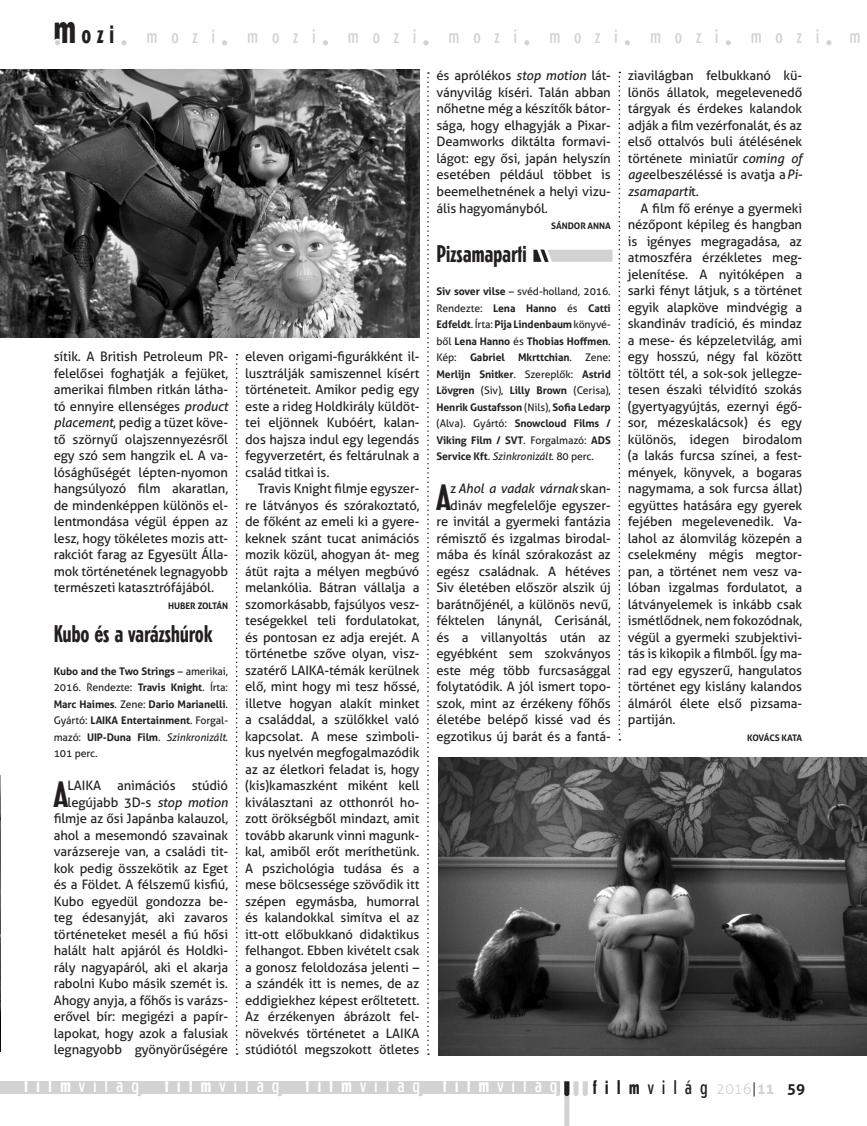
<style>
.page{position:relative;width:867px;height:1126px;background:#fff}
.page>*{position:absolute;margin:0;border:0;box-sizing:border-box;transform-origin:0 0}
.új_Filmvilág{font:700 condensed 36.45px "Erbar LT";color:#231f20}
.új_Filmvilág-2{font:700 condensed 24px "Erbar LT";letter-spacing:-.01em;color:#231f20}
.t1{font:300 condensed 19.8px "Erbar LT";letter-spacing:.4em;color:#fff}
.t2{font:300 condensed 19.8px "Erbar LT";letter-spacing:.7em;color:#d1d2d4}
.t3{font:300 condensed 19.8px "Erbar LT";letter-spacing:.4em;color:#231f20}
.új_Filmvilág-3{font:13.05px/16.5px "Aller";letter-spacing:-.01em;color:#231f20;text-align:justify}
.Normál{font:700 10.5px/16.5px "Aller";letter-spacing:-.01em;color:#231f20;text-align:justify}
.új_Filmvilág-4{font:700 9px "Aller";letter-spacing:-.01em;color:#231f20}
.új_Filmvilág-5{font:700 9px "Aller";letter-spacing:-.04em;color:#231f20}
.s1{font-weight:700;font-size:42px;color:#231f20}
.s2{font-weight:700;font-size:26.1px;color:#231f20}
.s3{font-style:italic}
.s4{font-weight:400}
.s5{font-weight:400;font-style:italic}
.s6{font-weight:700}
.s7{font-family:"Aller";font-stretch:normal;font-size:15px;color:#d1d2d4}
.s8{font-family:"Aller";font-stretch:normal;font-size:15px;color:#221e1a}
.s9{font-family:"Aller";font-weight:700;font-stretch:normal;font-size:15px;color:#d1d2d4}
.s10{font-family:"Aller";font-weight:700;font-stretch:normal;font-size:15px}
</style>
<div class="page">
<svg style="left:418px;top:1093px;width:5px;height:3px"></svg>
<svg style="left:136px;top:1093px;width:6px;height:3px"></svg>
<div style="left:0;top:1081px;width:560px;height:12px;background:#d1d2d4"></div>
<svg style="left:555px;top:1081px;width:33px;height:45px"></svg>
<svg style="left:277px;top:1093px;width:5px;height:3px"></svg>
<div style="left:54px;top:39px;width:7px;height:7px;background:#d1d2d4;border-radius:50%"></div>
<div style="left:53px;top:39px;width:9px;height:8px;border:2px solid #fff;border-radius:50%"></div>
<svg style="left:121px;top:40px;width:5px;height:5px"></svg>
<svg style="left:222px;top:40px;width:5px;height:5px"></svg>
<svg style="left:323px;top:40px;width:5px;height:5px"></svg>
<svg style="left:423px;top:40px;width:5px;height:5px"></svg>
<svg style="left:524px;top:40px;width:5px;height:5px"></svg>
<svg style="left:625px;top:40px;width:5px;height:5px"></svg>
<svg style="left:726px;top:40px;width:5px;height:5px"></svg>
<svg style="left:826px;top:40px;width:5px;height:5px"></svg>
<svg style="left:236px;top:354px;width:2px;height:701px"></svg>
<svg style="left:427px;top:72px;width:2px;height:983px"></svg>
<svg style="left:619px;top:72px;width:1px;height:668px"></svg>
<img style="left:438px;top:757px;width:429px;height:298px">
<img style="left:0;top:69px;width:420px;height:268px">
<img style="left:0;top:775px;width:1px;height:276px">
<svg style="left:533px;top:249px;width:79px;height:13px"></svg>
<h3 class="t2" style="left:53px;top:24px;width:164px"><span class="s1">m</span><span class="s2">ozi</span> mozi</h3>
<h3 class="t2" style="left:247px;top:24px;width:70px">mozi</h3>
<h3 class="t2" style="left:348px;top:24px;width:70px">mozi</h3>
<h3 class="t2" style="left:449px;top:24px;width:70px">mozi</h3>
<h3 class="t2" style="left:549px;top:24px;width:70px">mozi</h3>
<h3 class="t2" style="left:650px;top:24px;width:70px">mozi</h3>
<h3 class="t2" style="left:751px;top:24px;width:70px">mozi</h3>
<h3 class="t2" style="left:849px;top:24px;width:12px">m</h3>
<p class="új_Filmvilág-3" style="left:54px;top:348px;width:176px">sítik. A British Petroleum PR&shy;felelősei foghatják a fejüket, amerikai filmben ritkán látha&shy;tó ennyire ellenséges <span class="s3">product placement</span>, pedig a tüzet köve&shy;tő szörnyű olajszennyezésről egy szó sem hangzik el. A va&shy;lósághűségét lépten-nyomon hangsúlyozó film akaratlan, de mindenképpen különös el&shy;lentmondása végül éppen az lesz, hogy tökéletes mozis att&shy;rakciót farag az Egyesült Álla&shy;mok történetének legnagyobb természeti katasztrófájából.</p>
<p class="új_Filmvilág-4" style="left:168px;top:600px;width:62px">HUBER ZOLTÁN</p>
<p class="új_Filmvilág-2" style="left:54px;top:619px;width:160px">Kubo és a varázshúrok</p>
<p class="Normál" style="left:54px;top:662px;width:176px">Kubo and the Two Strings <span class="s4">– amerikai, 2016. Rendezte:</span> Travis Knight<span class="s4">. Írta:<br></span>Marc Haimes<span class="s4">. Zene:</span> Dario Marianelli<span class="s4">.<br>Gyártó:</span> LAIKA Entertainment<span class="s4">. Forgal&shy;mazó:</span> UIP-Duna Film<span class="s4">.</span> <span class="s5">Szinkronizált</span><span class="s4">.<br>101 perc.</span></p>
<p class="új_Filmvilág" style="left:54px;top:772px;width:16px">A</p>
<p class="új_Filmvilág-3" style="left:54px;top:777px;width:176px;text-align:right">LAIKA animációs stúdió legújabb 3D-s <span class="s3">stop motion </span>filmje az ősi Japánba kalauzol, ahol a mesemondó szavainak varázsereje van, a családi tit&shy;kok pedig összekötik az Eget és a Földet. A félszemű kisfiú,<br>Kubo egyedül gondozza be&shy;teg édesanyját, aki zavaros történeteket mesél a fiú hősi halált halt apjáról és Holdki&shy;rály nagyapáról, aki el akarja rabolni Kubo másik szemét is.<br>Ahogy anyja, a főhős is varázs&shy;erővel bír: megigézi a papír&shy;lapokat, hogy azok a falusiak legnagyobb gyönyörűségére</p>
<p class="új_Filmvilág-3" style="left:245px;top:348px;width:176px">eleven origami-figurákként il&shy;lusztrálják samiszennel kísért történeteit. Amikor pedig egy este a rideg Holdkirály küldöt&shy;tei eljönnek Kubóért, kalan&shy;dos hajsza indul egy legendás fegyverzetért, és feltárulnak a család titkai is.</p>
<p class="új_Filmvilág-3" style="left:245px;top:480px;width:176px;text-indent:13px">Travis Knight filmje egyszer&shy;re látványos és szórakoztató, de főként az emeli ki a gyere&shy;keknek szánt tucat animációs mozik közül, ahogyan át- meg átüt rajta a mélyen megbúvó melankólia. Bátran vállalja a szomorkásabb, fajsúlyos vesz&shy;teségekkel teli fordulatokat, és pontosan ez adja erejét. A történetbe szőve olyan, vis - szatérő LAIKA-témák kerülnek elő, mint hogy mi tesz hőssé, illetve hogyan alakít minket a családdal, a szülőkkel való kapcsolat. A mese szimboli&shy;kus nyelvén megfogalmazódik az az életkori feladat is, hogy (kis)kamaszként miként kell kiválasztani az otthonról ho&shy;zott örökségből mindazt, amit tovább akarunk vinni magunk&shy;kal, amiből erőt meríthetünk.<br>A pszichológia tudása és a mese bölcsessége szövődik itt szépen egymásba, humorral és kalandokkal simítva el az itt-ott előbukkanó didaktikus felhangot. Ebben kivételt csak a gonosz feloldozása jelenti – a szándék itt is nemes, de az eddigiekhez képest erőltetett.<br>Az érzékenyen ábrázolt fel&shy;növekvés történetet a LAIKA stúdiótól megszokott ötletes</p>
<p class="új_Filmvilág-3" style="left:436px;top:68px;width:176px">és aprólékos <span class="s3">stop motion</span> lát&shy;ványvilág kíséri. Talán abban nőhetne még a készítők bátor&shy;sága, hogy elhagyják a Pixar-Deamworks diktálta formavi&shy;lágot: egy ősi, japán helyszín esetében például többet is beemelhetnének a helyi vizu&shy;ális hagyományból.</p>
<p class="új_Filmvilág-4" style="left:551px;top:220px;width:61px">SÁNDOR ANNA</p>
<p class="új_Filmvilág-2" style="left:436px;top:240px;width:92px">Pizsamaparti</p>
<p class="Normál" style="left:436px;top:283px;width:176px">Siv sover vilse <span class="s4">– svéd-holland, 2016.<br>Rendezte:</span> Lena Hanno <span class="s4">és</span> Catti Edfeldt<span class="s4">. Írta:</span> Pija Lindenbaum <span class="s4">könyvé&shy;ből</span> Lena Hanno <span class="s4">és</span> Thobias Hoffmen<span class="s4">.<br>Kép:</span></p>
<p class="Normál" style="left:470px;top:349px;width:36px">Gabriel</p>
<p class="Normál" style="left:518px;top:349px;width:55px">Mkrttchian<span class="s4">.</span></p>
<p class="Normál" style="left:436px;top:349px;width:176px;text-indent:149px"><span class="s4">Zene:<br></span>Merlijn Snitker<span class="s4">. Szereplők:</span> Astrid Lövgren <span class="s4">(Siv),</span> Lilly Brown <span class="s4">(Cerisa), </span>Henrik Gustafsson <span class="s4">(Nils),</span> Sofia Ledarp <span class="s4">(Alva). Gyártó:</span> Snowcloud Films / Viking Film / SVT<span class="s4">. Forgalmazó:</span> ADS Service Kft<span class="s4">.</span> <span class="s5">Szinkronizált</span><span class="s4">. 80 perc.</span></p>
<p class="új_Filmvilág" style="left:436px;top:475px;width:16px">A</p>
<p class="új_Filmvilág-3" style="left:436px;top:480px;width:176px;text-align:right">z <span class="s3">Ahol a vadak várnak</span> skan&shy;dináv megfelelője egyszer&shy;re invitál a gyermeki fantázia rémisztő és izgalmas birodal&shy;mába és kínál szórakozást az egész családnak. A hétéves<br>Siv életében először alszik új barátnőjénél, a különös nevű, féktelen lánynál, Cerisánál, és a villanyoltás után az egyébként sem szokványos este még több furcsasággal folytatódik. A jól ismert topo&shy;szok, mint az érzékeny főhős életébe belépő kissé vad és egzotikus új barát és a fantá-</p>
<p class="új_Filmvilág-3" style="left:628px;top:68px;width:176px">ziavilágban felbukkanó kü&shy;lönös állatok, megelevenedő tárgyak és érdekes kalandok adják a film vezérfonalát, és az első ottalvós buli átélésének története miniatűr <span class="s3">coming of age</span> elbeszéléssé is avatja a <span class="s3">Pi&shy;zsamaparti</span>t.</p>
<p class="új_Filmvilág-3" style="left:628px;top:200px;width:176px;text-indent:13px">A film fő erénye a gyermeki nézőpont képileg és hangban is igényes megragadása, az atmoszféra érzékletes meg&shy;jelenítése. A nyitóképen a sarki fényt látjuk, s a történet egyik alapköve mindvégig a skandináv tradíció, és mindaz a mese- és képzeletvilág, ami egy hosszú, négy fal között töltött tél, a sok-sok jellegze&shy;tesen északi télvidító szokás (gyertyagyújtás, ezernyi égő&shy;sor, mézeskalácsok) és egy különös, idegen birodalom (a lakás furcsa színei, a fest&shy;mények, könyvek, a bogaras nagymama, a sok furcsa állat) együttes hatására egy gyerek fejében megelevenedik. Va&shy;lahol az álomvilág közepén a cselekmény mégis megtor&shy;pan, a történet nem vesz va&shy;lóban izgalmas fordulatot, a látványelemek is inkább csak ismétlődnek, nem fokozódnak, végül a gyermeki szubjektivi&shy;tás is kikopik a filmből. Így ma&shy;rad egy egyszerű, hangulatos történet egy kislány kalandos álmáról élete első pizsama&shy;partiján.</p>
<p class="új_Filmvilág-5" style="left:747px;top:732px;width:56px">KOVÁCS KATA</p>
<h3 class="t1" style="left:24px;top:1073px;width:116px"><span class="s6">film</span>világ</h3>
<h3 class="t1" style="left:165px;top:1073px;width:116px"><span class="s6">film</span>világ</h3>
<h3 class="t1" style="left:305px;top:1073px;width:254px"><span class="s6">film</span>világ <span class="s6">film</span>világ</h3>
<p class="t3" style="left:593px;top:1075px;width:213px"><span class="s6">film</span>világ <span class="s7">2016</span><span class="s8">|</span><span class="s9">11</span> <span class="s10">59</span></p>
</div>
